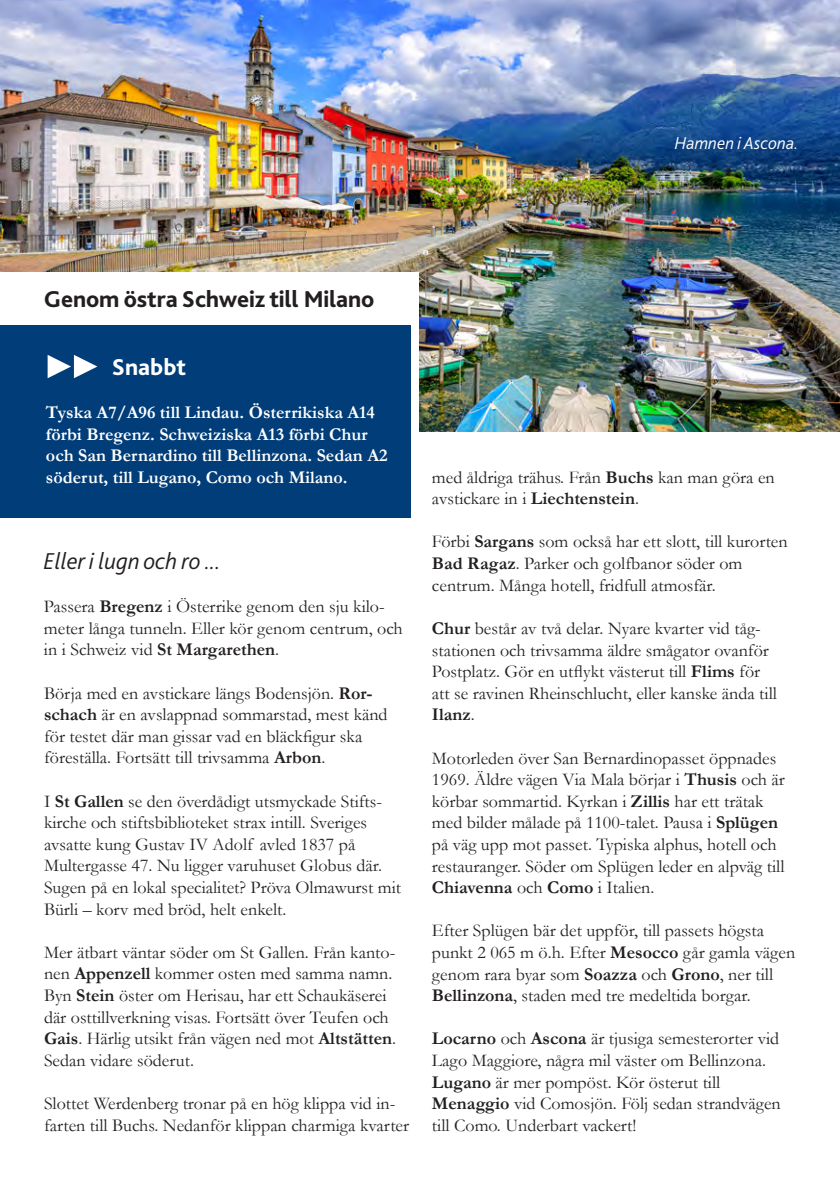
<style>
.page{position:relative;width:840px;height:1191px;background:#fff}
.page>*{position:absolute;margin:0;border:0;box-sizing:border-box;transform-origin:0 0}
.t1{font:800 24px "Bliss 2";letter-spacing:-.005em;color:#231f20}
.t2{font:italic 300 24px "Bliss 2";letter-spacing:-.005em;color:#231f20}
.t3{font:800 24px "Bliss 2";color:#fff}
.t4{font:18px/21.6px "Garamond";color:#231f20}
.t5{font:700 18px/21.6px "Garamond";color:#fff}
.t6{font:italic 300 18px "Bliss 2";color:#fff}
.s1{font-weight:700}
</style>
<div class="page">
<img style="left:0;top:0;width:839px;height:431px">
<div style="left:0;top:272px;width:418px;height:179px;background:#fff"></div>
<div style="left:0;top:325px;width:410px;height:192px;background:#003d79"></div>
<svg style="left:48px;top:355px;width:49px;height:23px"></svg>
<p class="t6" style="left:674px;top:132px;width:125px">Hamnen i Ascona.</p>
<h1 class="t1" style="left:44px;top:284px;width:332px">Genom östra Schweiz till Milano</h1>
<h1 class="t3" style="left:112px;top:352px;width:76px">Snabbt</h1>
<p class="t5" style="left:46px;top:401px;width:343px">Tyska A7/A96 till Lindau. Österrikiska A14 förbi Bregenz. Schweiziska A13 förbi Chur och San Bernardino till Bellinzona. Sedan A2 söderut, till Lugano, Como och Milano.</p>
<h1 class="t2" style="left:44px;top:546px;width:178px">Eller i lugn och ro ...</h1>
<p class="t4" style="left:44px;top:595px;width:360px">Passera <span class="s1">Bregenz</span> i Österrike genom den sju kilo&shy;meter långa tunneln. Eller kör genom centrum, och in i Schweiz vid <span class="s1">St Margarethen</span>.</p>
<p class="t4" style="left:44px;top:681px;width:345px">Börja med en avstickare längs Bodensjön. <span class="s1">Ror&shy;schach</span> är en avslappnad sommarstad, mest känd för testet där man gissar vad en bläckfigur ska föreställa. Fortsätt till trivsamma <span class="s1">Arbon</span>.</p>
<p class="t4" style="left:44px;top:789px;width:358px">I <span class="s1">St Gallen</span> se den överdådigt utsmyckade Stifts&shy;kirche och stiftsbiblioteket strax intill. Sveriges avsatte kung Gustav IV Adolf avled 1837 på Multergasse 47. Nu ligger varuhuset Globus där.<br>Sugen på en lokal specialitet? Pröva Olmawurst mit Bürli – korv med bröd, helt enkelt.</p>
<p class="t4" style="left:44px;top:941px;width:353px">Mer ätbart väntar söder om St Gallen. Från kanto&shy;nen <span class="s1">Appenzell</span> kommer osten med samma namn.<br>Byn <span class="s1">Stein</span> öster om Herisau, har ett Schaukäserei där osttillverkning visas. Fortsätt över Teufen och <span class="s1">Gais</span>. Härlig utsikt från vägen ned mot <span class="s1">Altstätten</span>.<br>Sedan vidare söderut.</p>
<p class="t4" style="left:44px;top:1092px;width:366px">Slottet Werdenberg tronar på en hög klippa vid in&shy;farten till Buchs. Nedanför klippan charmiga kvarter</p>
<p class="t4" style="left:432px;top:466px;width:344px">med åldriga trähus. Från <span class="s1">Buchs</span> kan man göra en avstickare in i <span class="s1">Liechtenstein</span>.</p>
<p class="t4" style="left:431px;top:530px;width:357px">Förbi <span class="s1">Sargans</span> som också har ett slott, till kurorten<br><span class="s1">Bad Ragaz</span>. Parker och golfbanor söder om centrum. Många hotell, fridfull atmosfär.</p>
<p class="t4" style="left:431px;top:617px;width:346px"><span class="s1">Chur</span> består av två delar. Nyare kvarter vid tåg&shy;stationen och trivsamma äldre smågator ovanför Postplatz. Gör en utflykt västerut till <span class="s1">Flims</span> för att se ravinen Rheinschlucht, eller kanske ända till <span class="s1">Ilanz</span>.</p>
<p class="t4" style="left:431px;top:746px;width:354px">Motorleden över San Bernardinopasset öppnades 1969. Äldre vägen Via Mala börjar i <span class="s1">Thusis</span> och är körbar sommartid. Kyrkan i <span class="s1">Zillis</span> har ett trätak med bilder målade på 1100-talet. Pausa i <span class="s1">Splügen </span>på väg upp mot passet. Typiska alphus, hotell och restauranger. Söder om Splügen leder en alpväg till <span class="s1">Chiavenna</span> och <span class="s1">Como</span> i Italien.</p>
<p class="t4" style="left:431px;top:919px;width:364px">Efter Splügen bär det uppför, till passets högsta punkt 2 065 m ö.h. Efter <span class="s1">Mesocco</span> går gamla vägen genom rara byar som <span class="s1">Soazza</span> och <span class="s1">Grono</span>, ner till <span class="s1">Bellinzona</span>, staden med tre medeltida borgar.</p>
<p class="t4" style="left:431px;top:1027px;width:350px"><span class="s1">Locarno</span> och <span class="s1">Ascona</span> är tjusiga semesterorter vid Lago Maggiore, några mil väster om Bellinzona.<br><span class="s1">Lugano</span> är mer pompöst. Kör österut till <span class="s1">Menaggio</span> vid Comosjön. Följ sedan strandvägen till Como. Underbart vackert!</p>
</div>
